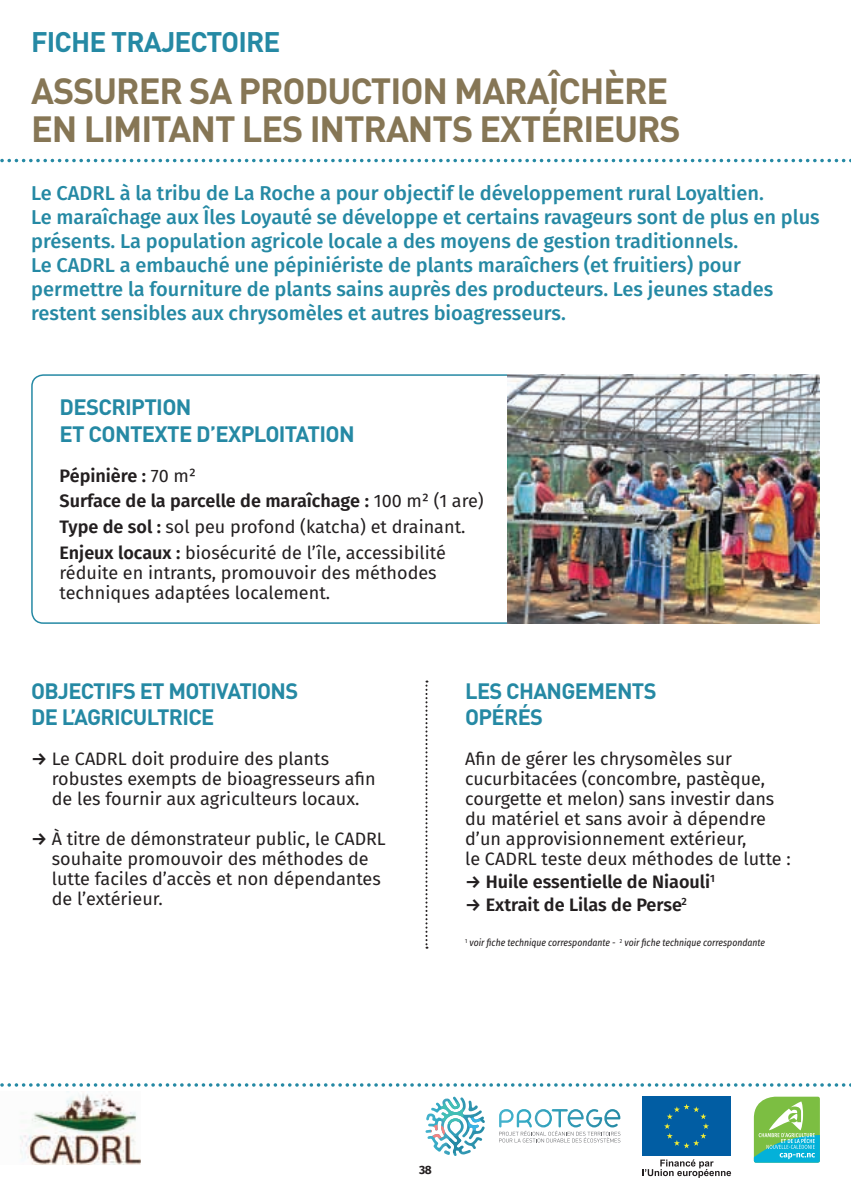
<style>
.page{position:relative;width:851px;height:1191px;background:#fff}
.page>*{position:absolute;margin:0;border:0;box-sizing:border-box;transform-origin:0 0}
.t1{font:700 36px/38px "DIN";letter-spacing:-.03em;color:#867655}
.t2{font:700 28px "DIN";letter-spacing:-.03em;color:#2589a4}
.t3{font:700 22px/26.4px "DIN";letter-spacing:-.03em;color:#2589a4}
.t4{font:500 20px/24px "Fira Sans";color:#2589a4}
.t5{font:18px/20px "Fira Sans";color:#231f20}
.t6{font:600 18px "Fira Sans";color:#231f20}
.t7{font:700 12px "Fira Sans";color:#231f20}
.t8{font:italic 10px "Fira Sans Condensed";color:#231f20}
.s1{font-weight:600}
</style>
<div class="page">
<svg style="left:426px;top:1097px;width:31px;height:40px"></svg>
<svg style="left:440px;top:1100px;width:24px;height:24px"></svg>
<svg style="left:431px;top:1124px;width:14px;height:14px"></svg>
<svg style="left:468px;top:1117px;width:13px;height:13px"></svg>
<svg style="left:447px;top:1136px;width:17px;height:17px"></svg>
<svg style="left:499px;top:1109px;width:121px;height:33px"></svg>
<div style="left:642px;top:1096px;width:88px;height:60px;background:#015da3"></div>
<svg style="left:664px;top:1104px;width:44px;height:44px"></svg>
<svg style="left:642px;top:1159px;width:89px;height:18px"></svg>
<svg style="left:753px;top:1096px;width:67px;height:67px;background:#74c68b"></svg>
<svg style="left:0;top:159px;width:851px;height:3px"></svg>
<svg style="left:0;top:1083px;width:851px;height:3px"></svg>
<img style="left:20px;top:1091px;width:120px;height:73px">
<svg style="left:425px;top:680px;width:2px;height:268px"></svg>
<img style="left:507px;top:374px;width:312px;height:250px">
<h2 class="t2" style="left:31px;top:23px;width:251px">FICHE TRAJECTOI RE</h2>
<h1 class="t1" style="left:31px;top:70px;width:45px">ASSURER</h1>
<h1 class="t1" style="left:31px;top:70px;width:614px;text-indent:158px">SA PRODUCTION MARAÎCHÈRE<br>EN LIMITANT LES</h1>
<h1 class="t1" style="left:309px;top:108px;width:306px">INTRANTS EXTÉRIEURS</h1>
<p class="t4" style="left:31px;top:180px;width:789px">Le CADRL à la tribu de La Roche a pour objectif le développement rural Loyaltien.<br>Le maraîchage aux Îles Loyauté se développe et certains ravageurs sont de plus en plus présents. La population agricole locale a des moyens de gestion traditionnels.<br>Le CADRL a embauché une pépiniériste de plants maraîchers (et fruitiers) pour permettre la fourniture de plants sains auprès des producteurs. Les jeunes stades restent sensibles aux chrysomèles et autres bioagresseurs.</p>
<p class="t3" style="left:60px;top:393px;width:296px">DESCRIPTION<br>ET CONTEXTE D’EXPLOITATION</p>
<p class="t5" style="left:60px;top:462px;width:425px;line-height:25.6px"><span class="s1">Pépinière :</span> 70 m²<br><span class="s1">Surface de la parcelle de maraîchage :</span> 100 m² (1 are)<br><span class="s1">Type de sol :</span> sol peu profond (katcha) et drainant.<br><span class="s1">Enjeux locaux :</span> biosécurité de l’île, accessibilité</p>
<p class="t5" style="left:60px;top:562px;width:378px">réduite en intrants, promouvoir des méthodes techniques adaptées localement.</p>
<p class="t3" style="left:31px;top:677px;width:13px">OBJE</p>
<p class="t3" style="left:31px;top:677px;width:266px;text-indent:50px">CTIFS ET MOTIVATIONS<br>DE L’AGRICULTRICE</p>
<p class="t5" style="left:52px;top:748px;width:325px;text-indent:-21px"><span class="s1">→</span> Le CADRL doit produire des plants robustes exempts de bioagresseurs afin de les fournir aux agriculteurs locaux.</p>
<p class="t5" style="left:52px;top:828px;width:335px;text-indent:-21px"><span class="s1">→</span> À titre de démonstrateur public, le CADRL souhaite promouvoir des méthodes de lutte faciles d’accès et non dépendantes de l’extérieur.</p>
<p class="t3" style="left:465px;top:677px;width:180px">LES CHANGEMENTS<br>OPÉRÉS</p>
<p class="t5" style="left:465px;top:748px;width:327px">Afin de gérer les chrysomèles sur cucurbitacées (concombre, pastèque, courgette et melon) sans investir dans du matériel et sans avoir à dépendre d’un approvisionnement extérieur,<br>le CADRL teste deux méthodes de lutte :</p>
<p class="t6" style="left:465px;top:867px;width:251px">→ Huile essentielle de Niaouli<sup>1</sup></p>
<p class="t6" style="left:465px;top:890px;width:223px">→ Extrait de Lilas de Perse<sup>2</sup></p>
<p class="t8" style="left:465px;top:935px;width:301px"><sup>1</sup> voir fiche technique correspondante - <sup>2</sup> voir fiche technique correspondante</p>
<p class="t7" style="left:419px;top:1159px;width:14px">38</p>
</div>
